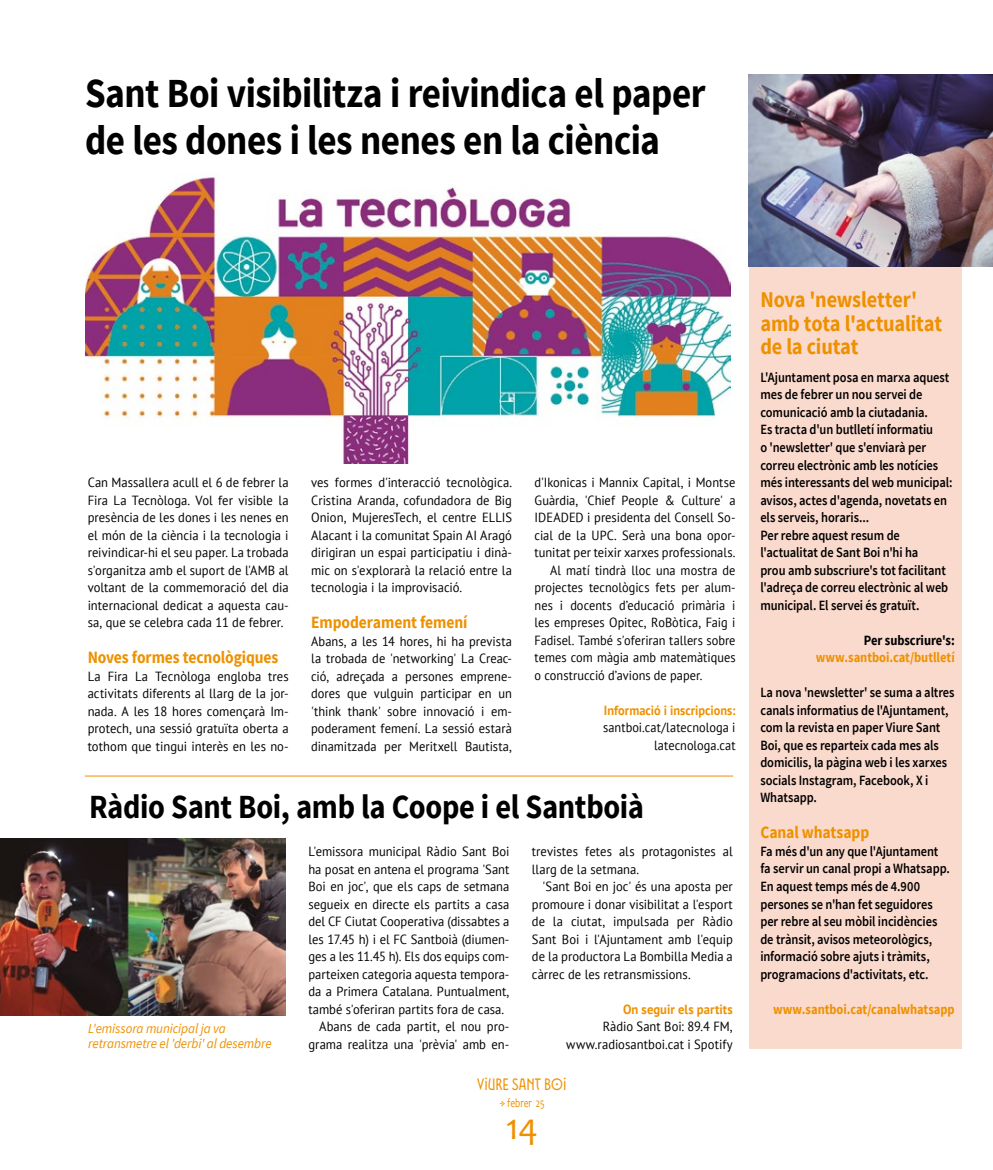
<style>
.page{position:relative;width:993px;height:1170px;background:#fff}
.page>*{position:absolute;margin:0;border:0;box-sizing:border-box;transform-origin:0 0}
.t1{font:700 41.25px/46.2px "Source Sans Pro";letter-spacing:-.015em;color:#000;scale:.9 1}
.t2{font:37.5px "Candara";color:#ee9100}
.t3{font:700 33.75px "Source Sans Pro";letter-spacing:-.01em;color:#000;scale:.9 1}
.t4{font:700 22.5px/23.8px "Source Sans Pro";letter-spacing:-.01em;color:#ee9100;scale:.9 1}
.t5{font:700 17.25px "Source Sans Pro";letter-spacing:-.005em;color:#ee9100;scale:.9 1}
.t6{font:16.25px "Santboiana Sans";color:#ee9100;scale:.9 1}
.t7{font:600 14.12px/17.5px "Source Sans Pro";letter-spacing:-.005em;color:#000;scale:.88 1}
.t8{font:700 14.12px "Source Sans Pro";letter-spacing:-.005em;color:#ee9100;scale:.88 1}
.t9{font:700 14.12px "Source Sans Pro";letter-spacing:-.005em;color:#000;scale:.88 1}
.t10{font:italic 13.75px/15px "Source Sans Pro";letter-spacing:-.01em;color:#ee9100;scale:.95 1}
.t11{font:13.25px/17.5px "PT Sans";color:#000;text-align:justify;scale:.95 1}
.t12{font:13.25px/17.5px "PT Sans";color:#000;text-align:justify;scale:.94 1}
.t13{font:13.25px/17.5px "PT Sans";color:#000;text-align:right;scale:.93 1}
.t14{font:700 13.25px "PT Sans";letter-spacing:.005em;color:#ee9100;scale:.93 1}
.t15{font:700 13.25px "PT Sans";letter-spacing:.005em;color:#ee9100;scale:.95 1}
.t16{font:12.5px "Candara";color:#ee9100;scale:.75 1}
</style>
<div class="page">
<div style="left:749px;top:74px;width:212px;height:974px;background:#fbdace"></div>
<img style="left:85px;top:177px;width:644px;height:286px">
<hr style="left:85px;top:775px;width:647px;height:1px;background:#ee9100">
<img style="left:0;top:838px;width:286px;height:177px">
<img style="left:748px;top:75px;width:244px;height:191px">
<h1 class="t1" style="left:85px;top:72px;width:691px">Sant Boi visibilitza i reivindica el paper de les dones i les nenes en la ciència</h1>
<p class="t11" style="left:88px;top:473px;width:213px">Can Massallera acull el 6 de febrer la Fira La Tecnòloga. Vol fer visible la presència de les dones i les nenes en el món de la ciència i la tecnologia i reivindicar-hi el seu paper. La trobada s'organitza amb el suport de l'AMB al voltant de la commemoració del dia internacional dedicat a aquesta cau&shy;sa, que se celebra cada 11 de febrer.</p>
<h3 class="t5" style="left:88px;top:646px;width:213px">Noves formes tecnològiques</h3>
<p class="t11" style="left:88px;top:667px;width:213px">La Fira La Tecnòloga engloba tres activitats diferents al llarg de la jor&shy;nada. A les 18 hores començarà Im&shy;protech, una sessió gratuïta oberta a tothom que tingui interès en les no-</p>
<p class="t11" style="left:311px;top:473px;width:213px">ves formes d'interacció tecnològica.<br>Cristina Aranda, cofundadora de Big Onion, MujeresTech, el centre ELLIS Alacant i la comunitat Spain AI Aragó dirigiran un espai participatiu i dinà&shy;mic on s'explorarà la relació entre la tecnologia i la improvisació.</p>
<h3 class="t5" style="left:311px;top:611px;width:175px">Empoderament femení</h3>
<p class="t12" style="left:311px;top:632px;width:215px">Abans, a les 14 hores, hi ha prevista la trobada de 'networking' La Creac&shy;ció, adreçada a persones emprene&shy;dores que vulguin participar en un 'think thank' sobre innovació i em&shy;poderament femení. La sessió estarà dinamitzada per Meritxell Bautista,</p>
<p class="t12" style="left:534px;top:473px;width:215px">d'Ikonicas i Mannix Capital, i Montse</p>
<p class="t12" style="left:534px;top:491px;width:215px">Guàrdia, 'Chief People &amp; Culture' a</p>
<p class="t12" style="left:534px;top:508px;width:215px">IDEADED i presidenta del Consell So-</p>
<p class="t12" style="left:534px;top:526px;width:215px">cial de la UPC. Serà una bona opor-</p>
<p class="t12" style="left:534px;top:543px;width:215px">tunitat per teixir xarxes professionals.</p>
<p class="t13" style="left:550px;top:561px;width:201px">Al matí tindrà lloc una mostra de</p>
<p class="t13" style="left:534px;top:578px;width:217px">projectes tecnològics fets per alum-</p>
<p class="t13" style="left:534px;top:596px;width:217px">nes i docents d’educació primària i</p>
<p class="t13" style="left:534px;top:613px;width:217px">les empreses Opitec, RoBòtica, Faig i</p>
<p class="t13" style="left:534px;top:631px;width:217px">Fadisel. També s'oferiran tallers sobre</p>
<p class="t13" style="left:534px;top:648px;width:217px">temes com màgia amb matemàtiques</p>
<p class="t13" style="left:534px;top:666px;width:182px">o construcció d’avions de paper.</p>
<p class="t14" style="left:603px;top:701px;width:143px">Informació i inscripcions:</p>
<p class="t13" style="left:603px;top:718px;width:144px">santboi.cat/latecnologa i latecnologa.cat</p>
<h3 class="t3" style="left:89px;top:785px;width:617px">Ràdio Sant Boi, amb la Coope i el Santboià</h3>
<p class="t11" style="left:308px;top:842px;width:213px">L'emissora municipal Ràdio Sant Boi</p>
<p class="t11" style="left:308px;top:859px;width:213px">ha posat en antena el programa 'Sant</p>
<p class="t11" style="left:308px;top:877px;width:213px">Boi en joc', que els caps de setmana</p>
<p class="t11" style="left:308px;top:894px;width:213px">segueix en directe els partits a casa</p>
<p class="t11" style="left:308px;top:912px;width:213px">del CF Ciutat Cooperativa (dissabtes a</p>
<p class="t11" style="left:308px;top:929px;width:213px">les 17.45 h) i el FC Santboià (diumen-</p>
<p class="t11" style="left:308px;top:947px;width:213px">ges a les 11.45 h). Els dos equips com-</p>
<p class="t11" style="left:308px;top:964px;width:213px">parteixen categoria aquesta tempora-</p>
<p class="t11" style="left:308px;top:982px;width:213px">da a Primera Catalana. Puntualment,</p>
<p class="t11" style="left:308px;top:999px;width:207px">també s'oferiran partits fora de casa.</p>
<p class="t11" style="left:319px;top:1017px;width:202px">Abans de cada partit, el nou pro-</p>
<p class="t11" style="left:308px;top:1034px;width:213px">grama realitza una 'prèvia' amb en-</p>
<p class="t11" style="left:531px;top:842px;width:213px">trevistes fetes als protagonistes al llarg de la setmana.</p>
<p class="t11" style="left:531px;top:877px;width:213px;text-indent:11px">'Sant Boi en joc' és una aposta per promoure i donar visibilitat a l'esport de la ciutat, impulsada per Ràdio Sant Boi i l'Ajuntament amb l'equip de la productora La Bombilla Media a càrrec de les retransmissions.</p>
<p class="t15" style="left:623px;top:1000px;width:117px">On seguir els partits</p>
<p class="t11" style="left:566px;top:1017px;width:177px;text-align:right">Ràdio Sant Boi: 89.4 FM, www.radiosantboi.cat i Spotify</p>
<p class="t10" style="left:88px;top:1020px;width:194px">L'emissora municipal ja va retransmetre el 'derbi' al desembre</p>
<p class="t6" style="left:477px;top:1074px;width:101px">VIURE SANT BOI</p>
<p class="t16" style="left:507px;top:1094px;width:52px">febrer 25</p>
<h2 class="t2" style="left:505px;top:1103px;width:34px">14</h2>
<h3 class="t4" style="left:760px;top:288px;width:203px">Nova 'newsletter' amb tota l'actualitat de la ciutat</h3>
<p class="t7" style="left:760px;top:369px;width:220px">L'Ajuntament posa en marxa aquest mes de febrer un nou servei de comunicació amb la ciutadania.<br>Es tracta d'un butlletí informatiu<br>o 'newsletter' que s'enviarà per correu electrònic amb les notícies més interessants del web municipal: avisos, actes d'agenda, novetats en els serveis, horaris...<br>Per rebre aquest resum de l'actualitat de Sant Boi n'hi ha<br>prou amb subscriure's tot facilitant l'adreça de correu electrònic al web municipal. El servei és gratuït.</p>
<p class="t9" style="left:863px;top:630px;width:105px">Per subscriure's:</p>
<p class="t8" style="left:815px;top:648px;width:159px">www.santboi.cat/butlletí</p>
<p class="t7" style="left:760px;top:684px;width:222px">La nova 'newsletter' se suma a altres canals informatius de l'Ajuntament, com la revista en paper Viure Sant<br>Boi, que es reparteix cada mes als domicilis, la pàgina web i les xarxes socials Instagram, Facebook, X i<br>Whatsapp.</p>
<h3 class="t5" style="left:760px;top:821px;width:122px">Canal whatsapp</h3>
<p class="t7" style="left:760px;top:842px;width:217px">Fa més d'un any que l'Ajuntament fa servir un canal propi a Whatsapp.<br>En aquest temps més de 4.900 persones se n'han fet seguidores per rebre al seu mòbil incidències de trànsit, avisos meteorològics, informació sobre ajuts i tràmits, programacions d'activitats, etc.</p>
<p class="t8" style="left:772px;top:999px;width:208px">www.santboi.cat/canalwhatsapp</p>
</div>
